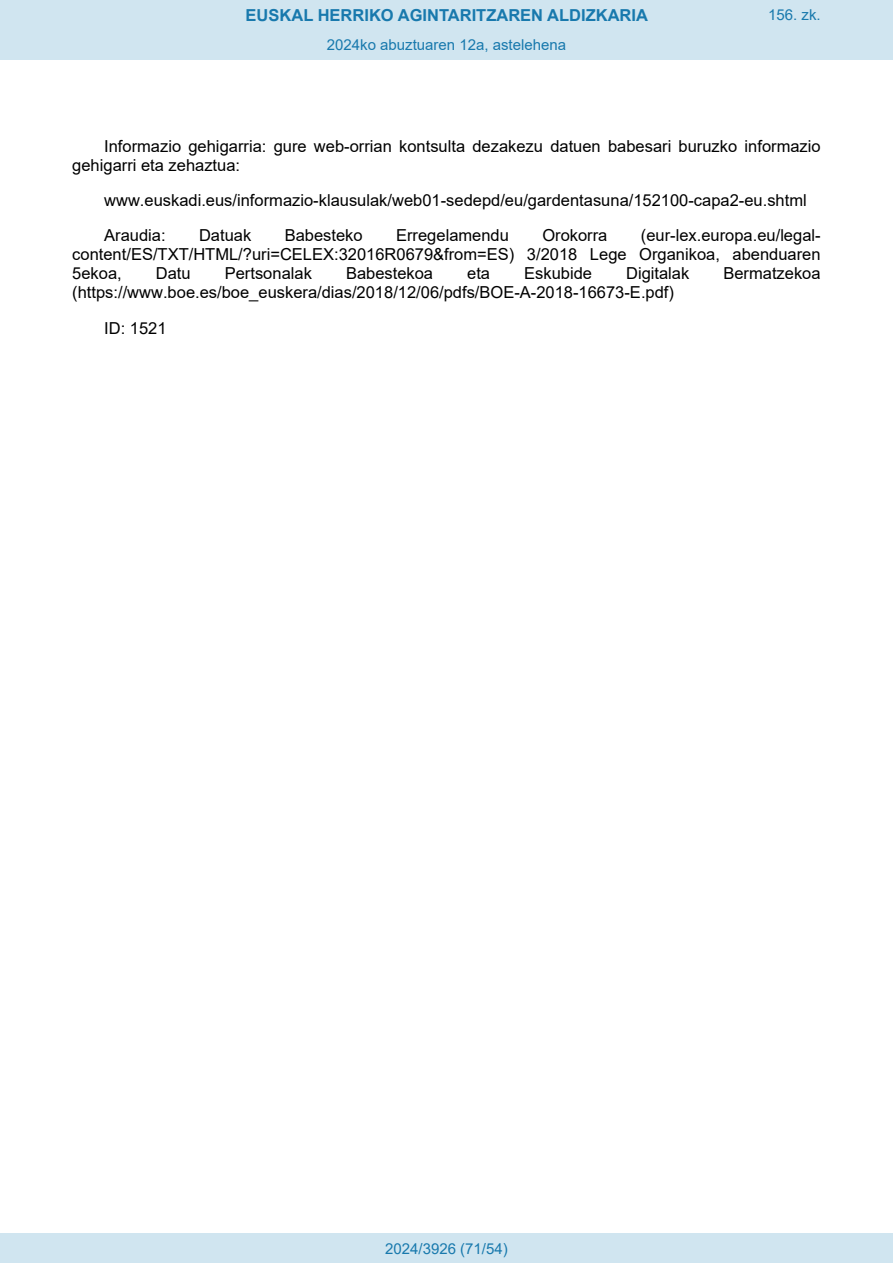
<style>
.page{position:relative;width:893px;height:1263px;background:#fff}
.page>*{position:absolute;margin:0;border:0;box-sizing:border-box;transform-origin:0 0}
.t1{font:16.5px/18.9px "Arial";color:#000}
.t2{font:700 16.5px "Arial";color:#1879ad}
.Paginacion_Centro{font:15px "Arial";color:#1879ad}
</style>
<div class="page">
<div style="left:0;top:0;width:893px;height:60px;background:#d0e5f0"></div>
<div style="left:0;top:1233px;width:893px;height:30px;background:#d0e5f0"></div>
<p class="t2" style="left:246px;top:3px;width:404px">EUSKAL HERRIKO AGINTARITZAREN ALDIZKARIA</p>
<p class="Paginacion_Centro" style="left:768px;top:5px;width:54px">156. zk.</p>
<p class="Paginacion_Centro" style="left:327px;top:35px;width:241px">2024ko abuztuaren 12a, astelehena</p>
<p class="t1" style="left:72px;top:136px;width:750px;text-indent:32px">Informazio gehigarria: gure web-orrian kontsulta dezakezu datuen babesari buruzko informazio gehigarri eta zehaztua:</p>
<p class="t1" style="left:104px;top:182px;width:704px;line-height:35.4px">www.euskadi.eus/informazio-klausulak/web01-sedepd/eu/gardentasuna/152100-capa2-eu.shtml<br>Araudia:</p>
<p class="t1" style="left:199px;top:226px;width:54px">Datuak</p>
<p class="t1" style="left:285px;top:226px;width:79px">Babesteko</p>
<p class="t1" style="left:396px;top:226px;width:114px">Erregelamendu</p>
<p class="t1" style="left:542px;top:226px;width:67px">Orokorra</p>
<p class="t1" style="left:72px;top:226px;width:750px;text-align:justify;text-indent:569px">(eur-lex.europa.eu/legal&shy;content/ES/TXT/HTML/?uri=CELEX:32016R0679&amp;from=ES) 3/2018 Lege Organikoa, abenduaren 5ekoa,</p>
<p class="t1" style="left:156px;top:264px;width:36px">Datu</p>
<p class="t1" style="left:225px;top:264px;width:89px">Pertsonalak</p>
<p class="t1" style="left:346px;top:264px;width:89px">Babestekoa</p>
<p class="t1" style="left:467px;top:264px;width:24px">eta</p>
<p class="t1" style="left:524px;top:264px;width:69px">Eskubide</p>
<p class="t1" style="left:626px;top:264px;width:65px">Digitalak</p>
<p class="t1" style="left:723px;top:264px;width:99px">Bermatzekoa</p>
<p class="t1" style="left:104px;top:275px;width:571px;line-height:35.4px;text-indent:-32px">(https://www.boe.es/boe_euskera/dias/2018/12/06/pdfs/BOE-A-2018-16673-E.pdf)<br>ID: 1521</p>
<p class="Paginacion_Centro" style="left:385px;top:1238px;width:124px">2024/3926 (71/54)</p>
</div>
